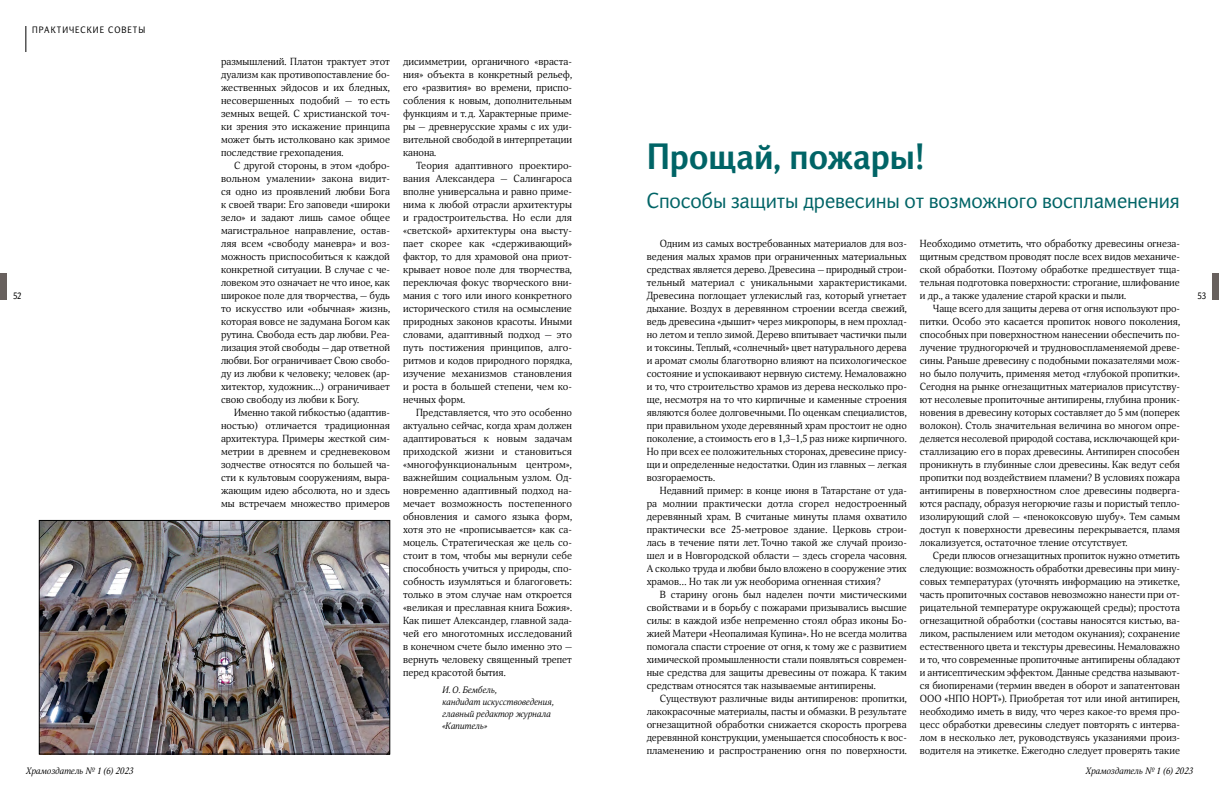
<style>
.page{position:relative;width:1219px;height:794px;background:#fff}
.page>*{position:absolute;margin:0;border:0;box-sizing:border-box;transform-origin:0 0}
.t1{font:700 35.5px "Orbi Sans";color:#006466}
.t2{font:21px "Orbi Sans";color:#006466}
.t3{font:10px/13px "Orbi";color:#000;text-align:justify}
.t4{font:italic 9px/12px "Orbi";color:#000}
.t5{font:9px "Orbi Sans";color:#000}
</style>
<div class="page">
<div style="left:1212px;top:273px;width:7px;height:26px;background:#68615e"></div>
<svg style="left:26px;top:26px;width:1px;height:26px"></svg>
<div style="left:0;top:273px;width:6px;height:26px;background:#68615e"></div>
<img style="left:41px;top:522px;width:347px;height:230px">
<div style="left:39px;top:520px;width:351px;height:234px;border:1px solid #000"></div>
<p class="t5" style="left:32px;top:24px;width:14px">Практические</p>
<p class="t5" style="left:108px;top:24px;width:7px">совет</p>
<p class="t5" style="left:139px;top:24px;width:8px">ы</p>
<p class="t5" style="left:13px;top:290px;width:10px">52</p>
<p class="t4" style="left:26px;top:764px;width:109px">Храмоздатель № 1 (6) 2023</p>
<p class="t3" style="left:221px;top:55px;width:170px">размышлений. Платон трактует этот дуализм как противопоставление бо&shy;жественных эйдосов и их бледных, несовершенных подобий — то есть земных вещей. С христианской точ&shy;ки зрения это искажение принципа может быть истолковано как зримое последствие грехопадения.</p>
<p class="t3" style="left:221px;top:159px;width:171px;text-indent:13px">С другой стороны, в этом «добро&shy;вольном умалении» закона видит&shy;ся одно из проявлений любви Бога к своей твари: Его заповеди «широки зело» и задают лишь самое общее магистральное направление, остав&shy;ляя всем «свободу маневра» и воз&shy;можность приспособиться к каждой конкретной ситуации. В случае с че&shy;ловеком это означает не что иное, как широкое поле для творчества, — будь то искусство или «обычная» жизнь, которая вовсе не задумана Богом как рутина. Свобода есть дар любви. Реа&shy;лизация этой свободы — дар ответной любви. Бог ограничивает Свою свобо&shy;ду из любви к человеку; человек (ар&shy;хитектор, художник…) ограничивает свою свободу из любви к Богу.</p>
<p class="t3" style="left:221px;top:406px;width:171px;text-indent:13px">Именно такой гибкостью (адаптив&shy;ностью) отличается традиционная архитектура. Примеры жесткой сим&shy;метрии в древнем и средневековом зодчестве относятся по большей ча&shy;сти к культовым сооружениям, выра&shy;жающим идею абсолюта, но и здесь мы встречаем множество примеров</p>
<p class="t3" style="left:403px;top:55px;width:171px">дисимметрии, органичного «враста&shy;ния» объекта в конкретный рельеф, его «развития» во времени, приспо&shy;собления к новым, дополнительным функциям и т. д. Характерные приме&shy;ры — древнерусские храмы с их уди&shy;вительной свободой в интерпретации канона.</p>
<p class="t3" style="left:403px;top:159px;width:171px;text-indent:13px">Теория адаптивного проектиро&shy;вания Александера — Салингароса вполне универсальна и равно приме&shy;нима к любой отрасли архитектуры и градостроительства. Но если для «светской» архитектуры она высту&shy;пает скорее как «сдерживающий» фактор, то для храмовой она приот&shy;крывает новое поле для творчества, переключая фокус творческого вни&shy;мания с того или иного конкретного исторического стиля на осмысление природных законов красоты. Иными словами, адаптивный подход — это путь постижения принципов, алго&shy;ритмов и кодов природного порядка, изучение механизмов становления и роста в большей степени, чем ко&shy;нечных форм.</p>
<p class="t3" style="left:403px;top:406px;width:171px;text-indent:13px">Представляется, что это особенно актуально сейчас, когда храм должен адаптироваться к новым задачам приходской жизни и становиться «многофункциональным центром», важнейшим социальным узлом. Од&shy;новременно адаптивный подход на&shy;мечает возможность постепенного обновления и самого языка форм, хотя это не «прописывается» как са&shy;моцель. Стратегическая же цель со&shy;стоит в том, чтобы мы вернули себе способность учиться у природы, спо&shy;собность изумляться и благоговеть: только в этом случае нам откроется «великая и преславная книга Божия».<br>Как пишет Александер, главной зада&shy;чей его многотомных исследований в конечном счете было именно это — вернуть человеку священный трепет перед красотой бытия.</p>
<p class="t4" style="left:442px;top:683px;width:113px">И. О. Бембель,<br>кандидат искусствоведения, главный редактор журнала «Капитель»</p>
<h1 class="t1" style="left:647px;top:134px;width:280px">Прощай, пожары!</h1>
<h2 class="t2" style="left:647px;top:187px;width:534px">Способы защиты древесины от возможного воспламенения</h2>
<p class="t3" style="left:647px;top:237px;width:262px;text-indent:13px">Одним из самых востребованных материалов для воз&shy;ведения малых храмов при ограниченных материальных средствах является дерево. Древесина — природный строи&shy;тельный материал с уникальными характеристиками.<br>Древесина поглощает углекислый газ, который угнетает дыхание. Воздух в деревянном строении всегда свежий, ведь древесина «дышит» через микропоры, в нем прохлад&shy;но летом и тепло зимой. Дерево впитывает частички пыли и токсины. Теплый, «солнечный» цвет натурального дерева и аромат смолы благотворно влияют на психологическое состояние и успокаивают нервную систему. Немаловажно и то, что строительство храмов из дерева несколько про&shy;ще, несмотря на то что кирпичные и каменные строения являются более долговечными. По оценкам специалистов, при правильном уходе деревянный храм простоит не одно поколение, а стоимость его в 1,3–1,5 раз ниже кирпичного.<br>Но при всех ее положительных сторонах, древесине прису&shy;щи и определенные недостатки. Один из главных — легкая возгораемость.</p>
<p class="t3" style="left:647px;top:484px;width:262px;text-indent:13px">Недавний пример: в конце июня в Татарстане от уда&shy;ра молнии практически дотла сгорел недостроенный деревянный храм. В считаные минуты пламя охватило практически все 25-метровое здание. Церковь строи&shy;лась в течение пяти лет. Точно такой же случай произо&shy;шел и в Новгородской области — здесь сгорела часовня.<br>А сколько труда и любви было вложено в сооружение этих храмов… Но так ли уж необорима огненная стихия?</p>
<p class="t3" style="left:647px;top:588px;width:262px;text-indent:13px">В старину огонь был наделен почти мистическими свойствами и в борьбу с пожарами призывались высшие силы: в каждой избе непременно стоял образ иконы Бо&shy;жией Матери «Неопалимая Купина». Но не всегда молитва помогала спасти строение от огня, к тому же с развитием химической промышленности стали появляться современ&shy;ные средства для защиты древесины от пожара. К таким средствам относятся так называемые антипирены.</p>
<p class="t3" style="left:647px;top:692px;width:262px;text-indent:13px">Существуют различные виды антипиренов: пропитки, лакокрасочные материалы, пасты и обмазки. В результате огнезащитной обработки снижается скорость прогрева деревянной конструкции, уменьшается способность к вос&shy;пламенению и распространению огня по поверхности.</p>
<p class="t3" style="left:920px;top:237px;width:262px">Необходимо отметить, что обработку древесины огнеза&shy;щитным средством проводят после всех видов механиче&shy;ской обработки. Поэтому обработке предшествует тща&shy;тельная подготовка поверхности: строгание, шлифование и др., а также удаление старой краски и пыли.</p>
<p class="t3" style="left:920px;top:302px;width:262px;text-indent:13px">Чаще всего для защиты дерева от огня используют про&shy;питки. Особо это касается пропиток нового поколения, способных при поверхностном нанесении обеспечить по&shy;лучение трудногорючей и трудновоспламеняемой древе&shy;сины. Раньше древесину с подобными показателями мож&shy;но было получить, применяя метод «глубокой пропитки».<br>Сегодня на рынке огнезащитных материалов присутству&shy;ют несолевые пропиточные антипирены, глубина проник&shy;новения в древесину которых составляет до 5 мм (поперек волокон). Столь значительная величина во многом опре&shy;деляется несолевой природой состава, исключающей кри&shy;сталлизацию его в порах древесины. Антипирен способен проникнуть в глубинные слои древесины. Как ведут себя пропитки под воздействием пламени? В условиях пожара антипирены в поверхностном слое древесины подверга&shy;ются распаду, образуя негорючие газы и пористый тепло&shy;изолирующий слой — «пенококсовую шубу». Тем самым доступ к поверхности древесины перекрывается, пламя локализуется, остаточное тление отсутствует.</p>
<p class="t3" style="left:920px;top:549px;width:262px;text-indent:13px">Среди плюсов огнезащитных пропиток нужно отметить следующие: возможность обработки древесины при мину&shy;совых температурах (уточнять информацию на этикетке, часть пропиточных составов невозможно нанести при от&shy;рицательной температуре окружающей среды); простота огнезащитной обработки (составы наносятся кистью, ва&shy;ликом, распылением или методом окунания); сохранение естественного цвета и текстуры древесины. Немаловажно и то, что современные пропиточные антипирены обладают и антисептическим эффектом. Данные средства называют&shy;ся биопиренами (термин введен в оборот и запатентован ООО «НПО НОРТ»). Приобретая тот или иной антипирен, необходимо иметь в виду, что через какое-то время про&shy;цесс обработки древесины следует повторять с интерва&shy;лом в несколько лет, руководствуясь указаниями произ&shy;водителя на этикетке. Ежегодно следует проверять такие</p>
<p class="t5" style="left:1197px;top:290px;width:10px">53</p>
<p class="t4" style="left:1086px;top:764px;width:109px">Храмоздатель № 1 (6) 2023</p>
</div>
